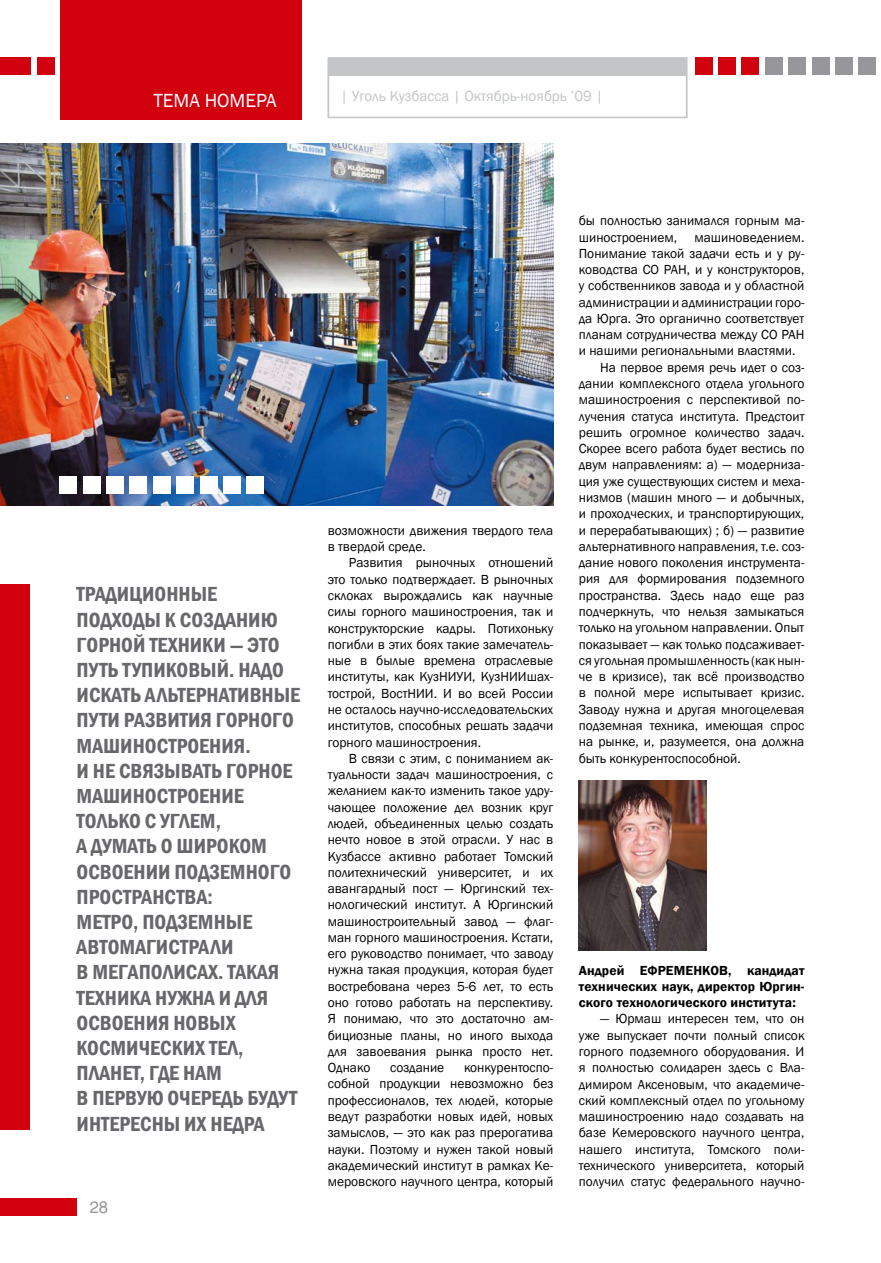
<style>
.page{position:relative;width:881px;height:1263px;background:#fff}
.page>*{position:absolute;margin:0;border:0;box-sizing:border-box;transform-origin:0 0}
.t1{font:600 condensed 21px/25.2px "Franklin Gothic";color:#68676c}
.t2{font:19.5px "Franklin Gothic";color:#fff}
.t3{font:16.5px "Helios";color:#97979b}
.t4{font:15px "Franklin Gothic";color:#c3c5c7}
.t5{font:13.5px/16.4px "Franklin Gothic";color:#000;text-align:justify}
.t6{font:600 13.5px/16.4px "Franklin Gothic";letter-spacing:.01em;color:#000;text-align:justify}
</style>
<div class="page">
<div style="left:327px;top:57px;width:360px;height:61px;background:#fff;border:2px solid #c3c5c7"></div>
<div style="left:858px;top:58px;width:17px;height:17px;background:#97979b"></div>
<div style="left:327px;top:59px;width:359px;height:17px;background:#c3c5c7"></div>
<div style="left:0;top:1198px;width:77px;height:17px;background:#d1010e"></div>
<div style="left:37px;top:58px;width:17px;height:17px;background:#d1010e"></div>
<div style="left:0;top:58px;width:30px;height:17px;background:#d1010e"></div>
<div style="left:835px;top:58px;width:17px;height:17px;background:#97979b"></div>
<div style="left:811px;top:58px;width:17px;height:17px;background:#97979b"></div>
<div style="left:788px;top:58px;width:17px;height:17px;background:#97979b"></div>
<div style="left:765px;top:58px;width:17px;height:17px;background:#97979b"></div>
<div style="left:741px;top:58px;width:17px;height:17px;background:#d1010e"></div>
<div style="left:718px;top:58px;width:17px;height:17px;background:#d1010e"></div>
<div style="left:694px;top:58px;width:17px;height:17px;background:#d1010e"></div>
<div style="left:60px;top:1px;width:242px;height:119px;background:#d1010e"></div>
<img style="left:578px;top:780px;width:128px;height:170px">
<img style="left:0;top:143px;width:553px;height:362px">
<div style="left:0;top:585px;width:30px;height:545px;background:#d1010e"></div>
<div style="left:247px;top:476px;width:17px;height:17px;background:#fff"></div>
<div style="left:223px;top:476px;width:17px;height:17px;background:#fff"></div>
<div style="left:200px;top:476px;width:17px;height:17px;background:#fff"></div>
<div style="left:176px;top:476px;width:17px;height:17px;background:#fff"></div>
<div style="left:153px;top:476px;width:17px;height:17px;background:#fff"></div>
<div style="left:130px;top:476px;width:17px;height:17px;background:#fff"></div>
<div style="left:106px;top:476px;width:17px;height:17px;background:#fff"></div>
<div style="left:83px;top:476px;width:17px;height:17px;background:#fff"></div>
<div style="left:60px;top:476px;width:17px;height:17px;background:#fff"></div>
<h2 class="t2" style="left:153px;top:88px;width:23px">Тема</h2>
<h2 class="t2" style="left:205px;top:88px;width:13px">номера</h2>
<p class="t4" style="left:340px;top:87px;width:264px">| Уголь Кузбасса | Октябрь-ноябрь ’09 |</p>
<p class="t1" style="left:77px;top:581px;width:225px">традиционные подходы к созданию горной техники — это путь туп иковый. Надо искать альтернативные пути развития горного машиностроения.<br>И не связывать горное машиностроение только с углем,<br>а думать о широком освоении подземного пространства:<br>метро, подземные автомагистрали<br>в мегаполисах. Такая техника нужна и для освоения новых космических тел, планет, где нам<br>в п ервую очередь будут интересны их недра</p>
<p class="t3" style="left:90px;top:1197px;width:20px">28</p>
<p class="t5" style="left:327px;top:522px;width:227px">возможности движения твердого тела в твердой среде.</p>
<p class="t5" style="left:327px;top:555px;width:227px;text-indent:21px">Развития рыночных отношений это только подтверждает. В рыночных склоках вырождались как научные силы горного машиностроения, так и конструкторские кадры. Потихоньку погибли в этих боях такие замечатель&shy;ные в былые времена отраслевые институты, как КузНИУИ, КузНИИшах&shy;тострой, ВостНИИ. И во всей России не осталось научно-исследовательских институтов, способных решать задачи горного машиностроения.</p>
<p class="t5" style="left:327px;top:750px;width:227px;text-indent:21px">В связи с этим, с пониманием ак&shy;туальности задач машиностроения, с желанием как-то изменить такое удру&shy;чающее положение дел возник круг людей, объединенных целью создать нечто новое в этой отрасли. У нас в Кузбассе активно работает Томский политехнический университет, и их авангардный пост — Юргинский тех&shy;нологический институт. А Юргинский машиностроительный завод — флаг&shy;ман горного машиностроения. Кстати, его руководство понимает, что заводу нужна такая продукция, которая будет востребована через 5-6 лет, то есть оно готово работать на перспективу.<br>Я понимаю, что это достаточно ам&shy;бициозные планы, но иного выхода для завоевания рынка просто нет.<br>Однако</p>
<p class="t5" style="left:327px;top:1060px;width:227px;text-indent:136px">конкурентоспо&shy;собной продукции невозможно без профессионалов, тех людей, которые ведут разработки новых идей, новых замыслов, — это как раз прерогатива науки. Поэтому и нужен такой новый академический институт в рамках Ке&shy;меровского научного центра, который</p>
<p class="t5" style="left:390px;top:1060px;width:56px">создание</p>
<p class="t5" style="left:578px;top:213px;width:227px">бы полностью занимался горным ма&shy;шиностроением,</p>
<p class="t5" style="left:694px;top:229px;width:111px">машиноведением.</p>
<p class="t5" style="left:578px;top:245px;width:227px">Понимание такой задачи есть и у ру-</p>
<p class="t5" style="left:578px;top:262px;width:227px">ководства СО РАН, и у конструкторов,</p>
<p class="t5" style="left:578px;top:278px;width:227px">у собственников завода и у областной</p>
<p class="t5" style="left:578px;top:294px;width:227px">администрации и администрации горо-</p>
<p class="t5" style="left:578px;top:310px;width:227px">да Юрга. Это органично соответствует</p>
<p class="t5" style="left:578px;top:327px;width:227px">планам сотрудничества между СО РАН</p>
<p class="t5" style="left:578px;top:343px;width:218px">и нашими региональными властями.</p>
<p class="t5" style="left:600px;top:359px;width:206px">На первое время речь идет о соз-</p>
<p class="t5" style="left:578px;top:376px;width:227px">дании комплексного отдела угольного</p>
<p class="t5" style="left:578px;top:392px;width:227px">машиностроения с перспективой по-</p>
<p class="t5" style="left:578px;top:408px;width:227px">лучения статуса института. Предстоит</p>
<p class="t5" style="left:578px;top:424px;width:227px">решить огромное количество задач.</p>
<p class="t5" style="left:578px;top:441px;width:227px">Скорее всего работа будет вестись по</p>
<p class="t5" style="left:578px;top:457px;width:227px">двум направлениям: а) — модерниза-</p>
<p class="t5" style="left:578px;top:473px;width:227px">ция уже существующих систем и меха-</p>
<p class="t5" style="left:578px;top:490px;width:227px">низмов (машин много — и добычных,</p>
<p class="t5" style="left:578px;top:506px;width:227px">и проходческих, и транспортирующих,</p>
<p class="t5" style="left:578px;top:522px;width:227px">и перерабатывающих) ; б) — развитие</p>
<p class="t5" style="left:578px;top:538px;width:227px">альтернативного направления, т.е. соз-</p>
<p class="t5" style="left:578px;top:555px;width:227px">дание нового поколения инструмента-</p>
<p class="t5" style="left:578px;top:571px;width:227px">рия для формирования подземного</p>
<p class="t5" style="left:578px;top:587px;width:227px">пространства. Здесь надо еще раз</p>
<p class="t5" style="left:578px;top:604px;width:227px">подчеркнуть, что нельзя замыкаться</p>
<p class="t5" style="left:578px;top:620px;width:227px">только на угольном направлении. Опыт</p>
<p class="t5" style="left:578px;top:636px;width:227px">показывает — как только подсаживает-</p>
<p class="t5" style="left:578px;top:652px;width:227px">ся угольная промышленность (как нын-</p>
<p class="t5" style="left:578px;top:669px;width:227px">че в кризисе), так всё производство</p>
<p class="t5" style="left:578px;top:685px;width:227px">в полной мере испытывает кризис.</p>
<p class="t5" style="left:578px;top:701px;width:227px">Заводу нужна и другая многоцелевая</p>
<p class="t5" style="left:578px;top:718px;width:227px">подземная техника, имеющая спрос</p>
<p class="t5" style="left:578px;top:734px;width:227px">на рынке, и, разумеется, она должна</p>
<p class="t5" style="left:578px;top:750px;width:163px">быть конкурентоспособной.</p>
<p class="t6" style="left:578px;top:962px;width:78px">Андрей Ефре</p>
<p class="t6" style="left:673px;top:962px;width:21px">менко</p>
<p class="t6" style="left:578px;top:962px;width:227px;text-indent:140px">в, кандидат технических наук, директор Юргин&shy;ского технологического института:</p>
<p class="t5" style="left:578px;top:1011px;width:227px;text-indent:21px">— Юрмаш интересен тем, что он уже выпускает почти полный список горного подземного оборудования. И я полностью солидарен здесь с Вла&shy;димиром Аксеновым, что академиче&shy;ский комплексный отдел по угольному машиностроению надо создавать на базе Кемеровского научного центра, нашего института, Томского поли&shy;технического университета, который получил статус федерального научно-</p>
</div>
